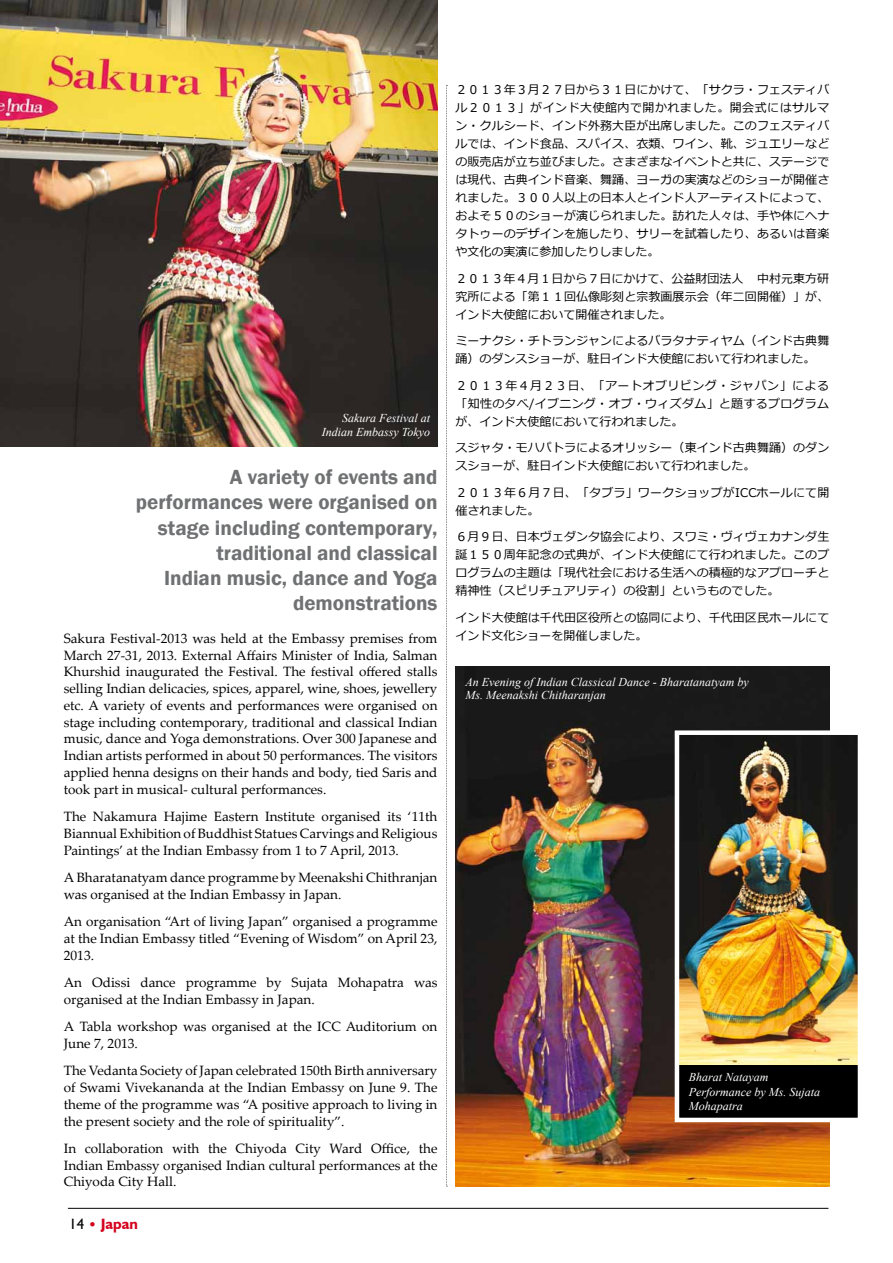
<style>
.page{position:relative;width:893px;height:1263px;background:#fff}
.page>*{position:absolute;margin:0;border:0;box-sizing:border-box;transform-origin:0 0}
.t1{font:600 21px/25.2px "Franklin Gothic";color:#707172;text-align:right}
.t2{font:700 15px "Humanist 521 BT";color:#d4021d}
.t3{font:13.5px/16.8px "Palatino Linotype";color:#000;text-align:justify}
.t4{font:12px/18px "Meiryo";letter-spacing:.005em;color:#000;text-align:justify}
.t5{font:italic 12px/14.4px "Times New Roman";color:#fff}
.s1{font-weight:400;color:#000}
.s2{font-weight:400}
</style>
<div class="page">
<hr style="left:68px;top:1208px;width:760px;height:1px;background:#000">
<svg style="left:446px;top:85px;width:1px;height:1102px"></svg>
<img style="left:0;top:0;width:437px;height:446px">
<img style="left:455px;top:666px;width:374px;height:520px">
<div style="left:677px;top:733px;width:183px;height:387px;background:#000"></div>
<img style="left:680px;top:735px;width:177px;height:329px">
<div style="left:675px;top:730px;width:187px;height:392px;border:4px solid #fff"></div>
<p class="t5" style="left:322px;top:410px;width:110px;text-align:right">Sakura Festival at<br>Indian Embassy Tokyo</p>
<h1 class="t1" style="left:136px;top:465px;width:303px">A variety of events and performances were organised on stage including contemporary, traditional and classical<br>Indian music, dance and Yoga demonstrations</h1>
<p class="t3" style="left:64px;top:629px;width:375px">Sakura Festival-2013 was held at the Embassy premises from March 27-31, 2013. External Affairs Minister of India, Salman Khurshid inaugurated the Festival. The festival offered stalls selling Indian delicacies, spices, apparel, wine, shoes, jewellery etc. A variety of events and performances were organised on stage including contemporary, traditional and classical Indian music, dance and Yoga demonstrations. Over 300 Japanese and Indian artists performed in about 50 performances. The visitors applied henna designs on their hands and body, tied Saris and took part in musical- cultural performances.</p>
<p class="t3" style="left:64px;top:807px;width:375px">The Nakamura Hajime Eastern Institute organised its ‘11th Biannual Exhibition of Buddhist Statues Carvings and Religious Paintings’ at the Indian Embassy from 1 to 7 April, 2013.</p>
<p class="t3" style="left:64px;top:868px;width:375px">A Bharatanatyam dance programme by Meenakshi Chithranjan was organised at the Indian Embassy in Japan.</p>
<p class="t3" style="left:64px;top:912px;width:375px">An organisation “Art of living Japan” organised a programme at the Indian Embassy titled “Evening of Wisdom” on April 23, 2013.</p>
<p class="t3" style="left:64px;top:973px;width:375px">An Odissi dance programme by Sujata Mohapatra was organised at the Indian Embassy in Japan.</p>
<p class="t3" style="left:64px;top:1017px;width:375px">A Tabla workshop was organised at the ICC Auditorium on<br>June 7, 2013.</p>
<p class="t3" style="left:64px;top:1062px;width:375px">The Vedanta Society of Japan celebrated 150th Birth anniversary of Swami Vivekananda at the Indian Embassy on June 9. The theme of the programme was “A positive approach to living in the present society and the role of spirituality”.</p>
<p class="t3" style="left:64px;top:1139px;width:375px">In collaboration with the Chiyoda City Ward Office, the Indian Embassy organised Indian cultural performances at the Chiyoda City Hall.</p>
<p class="t2" style="left:69px;top:1214px;width:70px"><span class="s1">14</span> <span class="s2">•</span> Japan</p>
<p class="t4" style="left:455px;top:82px;width:375px">２０１３年３月２７日から３１日にかけて、「サクラ・フェスティバル２０１３」がインド大使館内で開かれました。開会式にはサルマン・クルシード、インド外務大臣が出席しました。このフェスティバルでは、インド食品、スパイス、衣類、ワイン、靴、ジュエリーなどの販売店が立ち並びました。さまざまなイベントと共に、ステージでは現代、古典インド音楽、舞踊、ヨーガの実演などのショーが開催されました。３００人以上の日本人とインド人アーティストによって、およそ５０のショーが演じられました。訪れた人々は、手や体にへナタトゥーのデザインを施したり、サリーを試着したり、あるいは音楽や文化の実演に参加したりしました。</p>
<p class="t4" style="left:455px;top:270px;width:375px">２０１３年４月１日から７日にかけて、公益財団法人 中村元東方研究所による「第１１回仏像彫刻と宗教画展示会（年二回開催）」が、インド大使館において開催されました。</p>
<p class="t4" style="left:455px;top:333px;width:375px">ミーナクシ・チトランジャンによるバラタナティヤム（インド古典舞踊）のダンスショーが、駐日インド大使館において行われました。</p>
<p class="t4" style="left:455px;top:377px;width:375px">２０１３年４月２３日、「アートオブリビング・ジャパン」による「知性の夕べ/イブニング・オブ・ウィズダム」と題するプログラムが、インド大使館において行われました。</p>
<p class="t4" style="left:455px;top:440px;width:375px">スジャタ・モハパトラによるオリッシー（東インド古典舞踊）のダンスショーが、駐日インド大使館において行われました。</p>
<p class="t4" style="left:455px;top:484px;width:375px">２０１３年６月７日、「タブラ」ワークショップがICCホールにて開催されました。</p>
<p class="t4" style="left:455px;top:529px;width:375px">６月９日、日本ヴェダンタ協会により、スワミ・ヴィヴェカナンダ生誕１５０周年記念の式典が、インド大使館にて行われました。このプログラムの主題は「現代社会における生活への積極的なアプローチと精神性（スピリチュアリティ）の役割」というものでした。</p>
<p class="t4" style="left:455px;top:609px;width:375px">インド大使館は千代田区役所との協同により、千代田区民ホールにてインド文化ショーを開催しました。</p>
<p class="t5" style="left:466px;top:675px;width:285px;line-height:13.5px">An Evening of Indian Classical Dance - Bharatanatyam by<br>Ms. Meenakshi Chitharanjan</p>
<p class="t5" style="left:689px;top:1069px;width:133px">Bharat Natayam<br>Performance by Ms. Sujata<br>Mohapatra</p>
</div>
